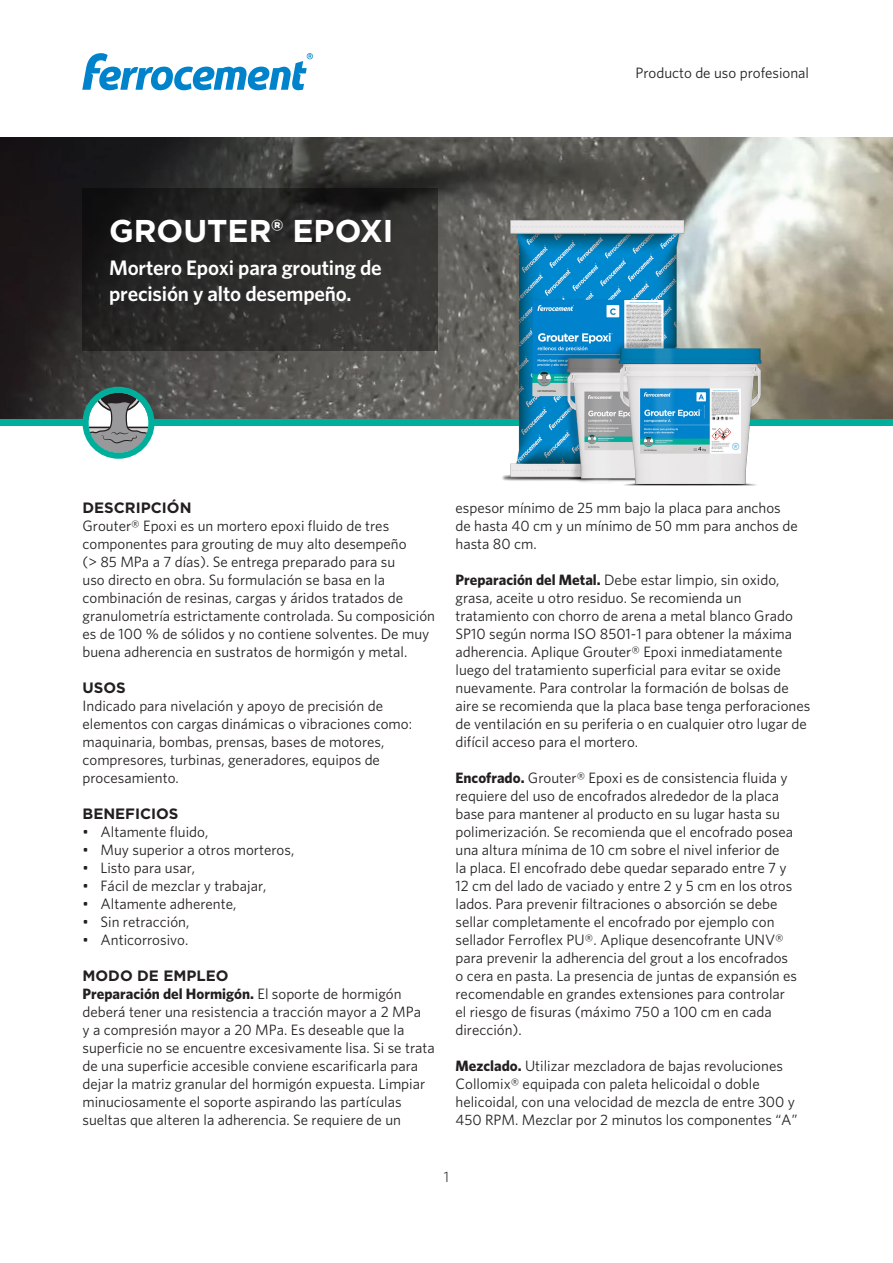
<style>
.page{position:relative;width:893px;height:1263px;background:#fff}
.page>*{position:absolute;margin:0;border:0;box-sizing:border-box;transform-origin:0 0}
.Nombre_de_producto_a{font:700 31.5px "Gotham";color:#fff}
.Descripción_de_produ{font:600 21px/25.5px "Whitney";letter-spacing:-.01em;color:#fff}
.t1{font:15px/18px "Whitney";color:#231f20}
.Título_interno_anida{font:700 15px "Gotham";color:#231f20}
.t2{font:15px "Whitney";color:#434343}
.s1{font-weight:700}
</style>
<div class="page">
<svg style="left:82px;top:53px;width:231px;height:37px"></svg>
<img style="left:0;top:138px;width:893px;height:282px">
<div style="left:0;top:420px;width:893px;height:6px;background:#00af9b"></div>
<svg style="left:88px;top:393px;width:61px;height:60px"></svg>
<div style="left:82px;top:387px;width:72px;height:72px;border:6px solid #00af9b;border-radius:50%"></div>
<svg style="left:82px;top:189px;width:355px;height:162px;background:#2b2a29"></svg>
<img style="left:499px;top:220px;width:268px;height:266px">
<p class="Nombre_de_producto_a" style="left:109px;top:210px;width:286px">GROUTER® EPOXI</p>
<p class="Descripción_de_produ" style="left:109px;top:255px;width:274px">Mortero Epoxi para grouting de precisión y alto desempeño.</p>
<p class="t1" style="left:635px;top:63px;width:175px">Producto de uso profesional</p>
<p class="Título_interno_anida" style="left:82px;top:497px;width:111px">DESCRIPCIÓN</p>
<p class="t1" style="left:82px;top:516px;width:354px">Grouter® Epoxi es un mortero epoxi fluido de tres componentes para grouting de muy alto desempeño<br>(&gt; 85 MPa a 7 días). Se entrega preparado para su<br>uso directo en obra. Su formulación se basa en la combinación de resinas, cargas y áridos tratados de granulometría estrictamente controlada. Su composición es de 100 % de sólidos y no contiene solventes. De muy buena adherencia en sustratos de hormigón y metal.</p>
<p class="Título_interno_anida" style="left:82px;top:677px;width:45px">USOS</p>
<p class="t1" style="left:82px;top:696px;width:331px">Indicado para nivelación y apoyo de precisión de elementos con cargas dinámicas o vibraciones como: maquinaria, bombas, prensas, bases de motores, compresores, turbinas, generadores, equipos de procesamiento.</p>
<p class="Título_interno_anida" style="left:82px;top:803px;width:98px">BENEFICIOS</p>
<p class="t1" style="left:82px;top:822px;width:127px">• Altamente fluido,</p>
<p class="t1" style="left:82px;top:840px;width:213px">• Muy superior a otros morteros,</p>
<p class="t1" style="left:82px;top:858px;width:114px">• Listo para usar,</p>
<p class="t1" style="left:82px;top:876px;width:185px">• Fácil de mezclar y trabajar,</p>
<p class="t1" style="left:82px;top:894px;width:155px">• Altamente adherente,</p>
<p class="t1" style="left:82px;top:912px;width:108px">• Sin retracción,</p>
<p class="t1" style="left:82px;top:930px;width:107px">• Anticorrosivo.</p>
<p class="Título_interno_anida" style="left:82px;top:965px;width:148px">MODO DE EMPLEO</p>
<p class="t1" style="left:82px;top:984px;width:354px"><span class="s1">Preparación del Hormigón.</span> El soporte de hormigón deberá tener una resistencia a tracción mayor a 2 MPa<br>y a compresión mayor a 20 MPa. Es deseable que la superficie no se encuentre excesivamente lisa. Si se trata de una superficie accesible conviene escarificarla para dejar la matriz granular del hormigón expuesta. Limpiar minuciosamente el soporte aspirando las partículas sueltas que alteren la adherencia. Se requiere de un</p>
<p class="t1" style="left:455px;top:498px;width:344px">espesor mínimo de 25 mm bajo la placa para anchos de hasta 40 cm y un mínimo de 50 mm para anchos de hasta 80 cm.</p>
<p class="t1" style="left:455px;top:570px;width:356px"><span class="s1">Preparación del Metal.</span> Debe estar limpio, sin oxido, grasa, aceite u otro residuo. Se recomienda un tratamiento con chorro de arena a metal blanco Grado SP10 según norma ISO 8501-1 para obtener la máxima adherencia. Aplique Grouter® Epoxi inmediatamente luego del tratamiento superficial para evitar se oxide nuevamente. Para controlar la formación de bolsas de aire se recomienda que la placa base tenga perforaciones de ventilación en su periferia o en cualquier otro lugar de difícil acceso para el mortero.</p>
<p class="t1" style="left:455px;top:768px;width:343px"><span class="s1">Encofrado.</span> Grouter® Epoxi es de consistencia fluida y requiere del uso de encofrados alrededor de la placa base para mantener al producto en su lugar hasta su polimerización. Se recomienda que el encofrado posea una altura mínima de 10 cm sobre el nivel inferior de<br>la placa. El encofrado debe quedar separado entre 7 y 12 cm del lado de vaciado y entre 2 y 5 cm en los otros lados. Para prevenir filtraciones o absorción se debe sellar completamente el encofrado por ejemplo con sellador Ferroflex PU®. Aplique desencofrante UNV® para prevenir la adherencia del grout a los encofrados o cera en pasta. La presencia de juntas de expansión es recomendable en grandes extensiones para controlar el riesgo de fisuras (máximo 750 a 100 cm en cada dirección).</p>
<p class="t1" style="left:455px;top:1056px;width:343px"><span class="s1">Mezclado.</span> Utilizar mezcladora de bajas revoluciones Collomix® equipada con paleta helicoidal o doble helicoidal, con una velocidad de mezcla de entre 300 y 450 RPM. Mezclar por 2 minutos los componentes “A”</p>
<p class="t2" style="left:444px;top:1168px;width:7px">1</p>
</div>
